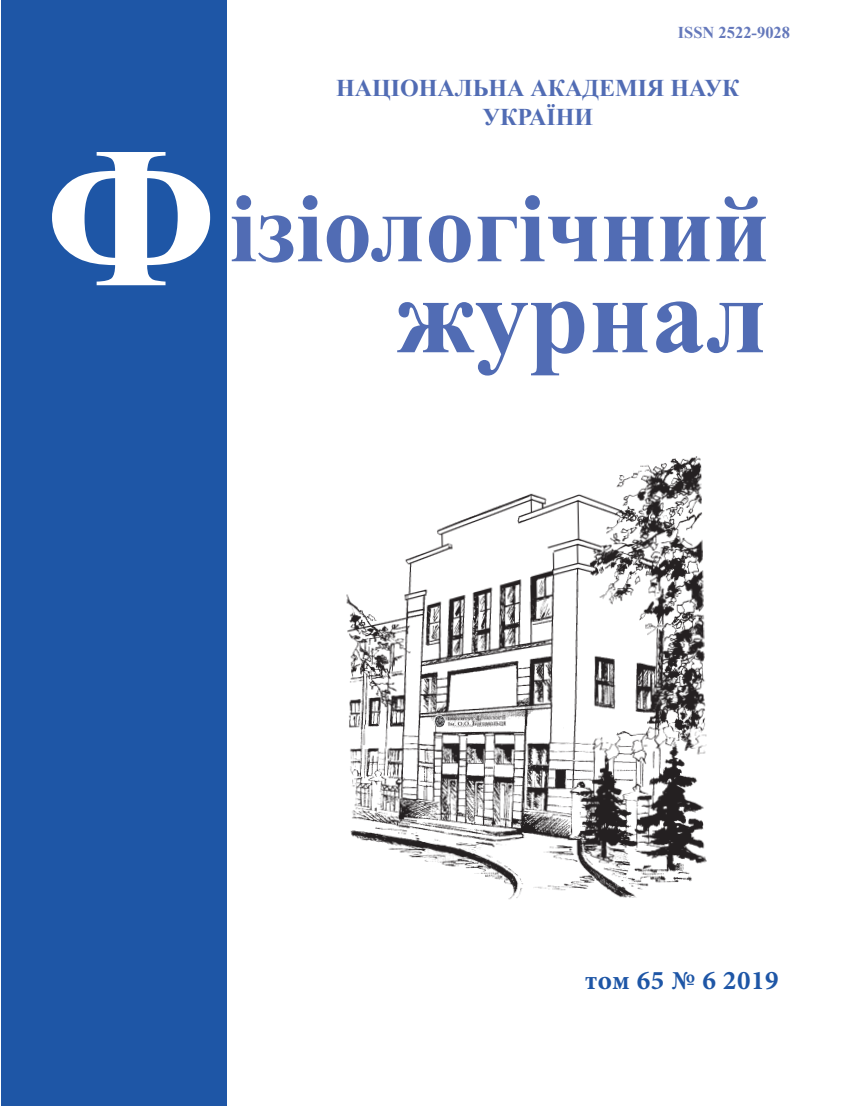
<style>
.page{position:relative;width:851px;height:1106px;background:#fff}
.page>*{position:absolute;margin:0;border:0;box-sizing:border-box;transform-origin:0 0}
.t1{font:700 201.15px "Times New Roman";color:#fff}
.t2{font:700 108px "Times New Roman";color:#516cb4}
.t3{font:700 97.5px "Times New Roman";color:#516cb4}
.t4{font:700 27px "Minion Pro";letter-spacing:.02em;color:#1e56a6}
.t5{font:700 24px/28.8px "Times New Roman";color:#516cb4;text-align:center}
.t6{font:700 16.5px "Times New Roman";color:#6478bb}
</style>
<div class="page">
<img style="left:346px;top:456px;width:361px;height:444px">
<div style="left:1px;top:0;width:226px;height:1106px;background:#1e56a6"></div>
<img style="left:429px;top:714px;width:81px;height:14px">
<svg style="left:433px;top:715px;width:12px;height:12px"></svg>
<h1 class="t1" style="left:45px;top:79px;width:174px">Ф</h1>
<p class="t6" style="left:677px;top:21px;width:114px">ISSN 2522-9028</p>
<p class="t5" style="left:336px;top:73px;width:405px">НАЦІОНАЛЬНА АКАДЕМІЯ НАУК<br>УКРАЇНИ</p>
<h3 class="t3" style="left:230px;top:161px;width:541px">ізіологічний</h3>
<h2 class="t2" style="left:396px;top:241px;width:372px">журнал</h2>
<p class="t4" style="left:585px;top:961px;width:195px">том 65 № 6 2019</p>
</div>
